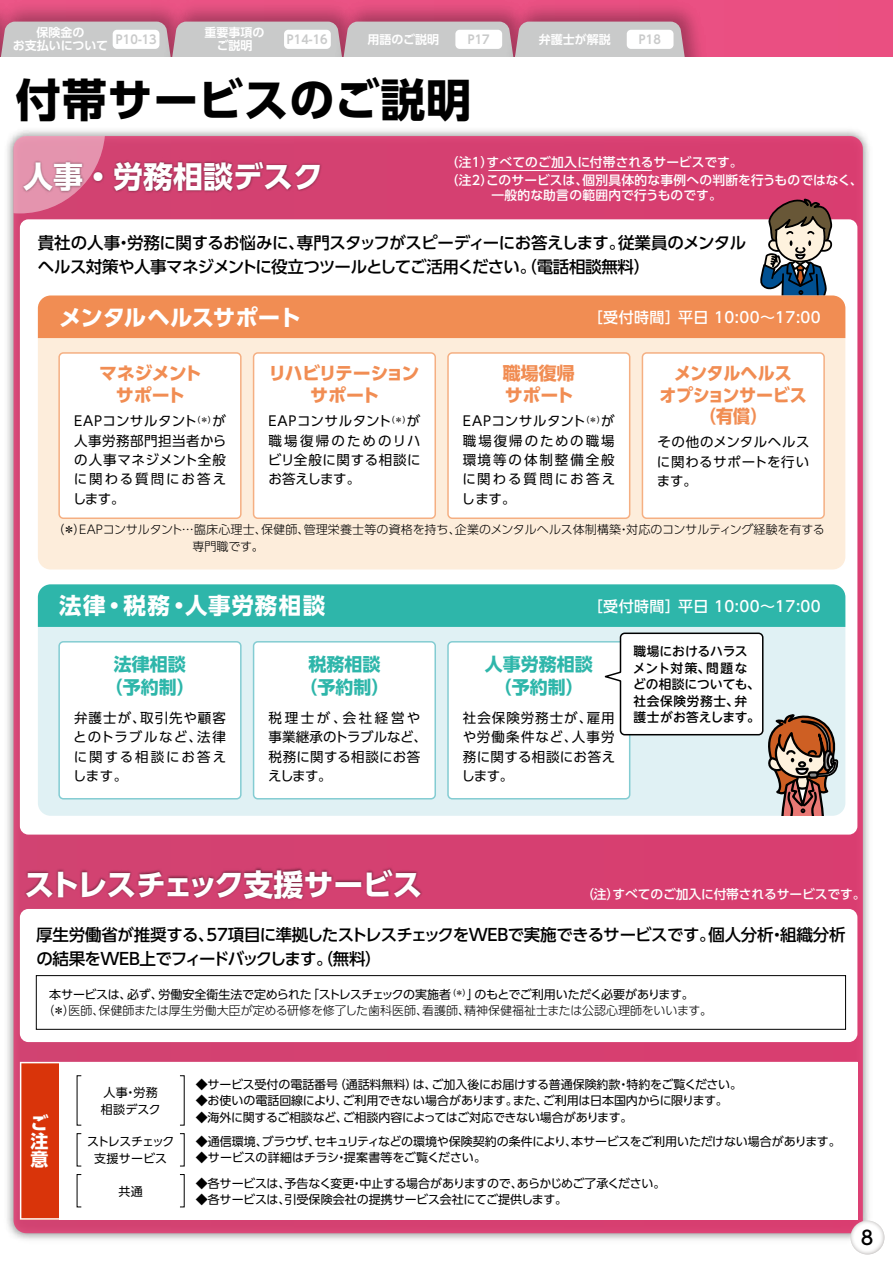
<style>
.page{position:relative;width:893px;height:1263px;background:#fff}
.page>*{position:absolute;margin:0;border:0;box-sizing:border-box;transform-origin:0 0}
.t1{font:700 45px "UD Shin Go Pro";letter-spacing:.02em;color:#000}
.t2{font:700 30px "UD Shin Go Pro";letter-spacing:-.03em;color:#fff}
.t3{font:700 30px "UD Shin Go Pro";color:#fff}
.t4{font:700 22.5px "UD Shin Go Pro";letter-spacing:.055em;color:#fff}
.t5{font:700 22.5px "UD Shin Go Pro";letter-spacing:-.025em;color:#fff}
.t6{font:500 19.2px "UD Shin Go Pro";color:#000}
.t7{font:700 18px/22.5px "UD Shin Go Pro";color:#2eb6aa;text-align:center}
.t8{font:700 18px/21px "UD Shin Go Pro";letter-spacing:-.02em;color:#f18d53;text-align:center;scale:.95 1}
.t9{font:700 18px/21px "UD Shin Go Pro";letter-spacing:-.07em;color:#f18d53;text-align:center}
.t10{font:700 18px/21px "UD Shin Go Pro";letter-spacing:-.02em;color:#f18d53;text-align:center}
.t11{font:700 18px/21px "UD Shin Go Pro";color:#f18d53}
.t12{font:700 18px "UD Shin Go Pro";color:#fff}
.t13{font:500 16.5px/24px "UD Shin Go Pro";letter-spacing:-.03em;color:#000}
.t14{font:500 15px "UD Shin Go Pro";letter-spacing:.03em;color:#fff}
.t15{font:13.5px/19.5px "UD Shin Go Pro";letter-spacing:.055em;color:#000;text-align:justify}
.t16{font:13.5px/19.5px "UD Shin Go Pro";letter-spacing:.015em;color:#000}
.t17{font:500 12.75px/18px "UD Shin Go Pro";letter-spacing:.005em;color:#fff}
.t18{font:500 12.75px/16.5px "UD Shin M Go Pro";letter-spacing:.005em;color:#000}
.t19{font:12px/16.5px "UD Shin Go Pro";letter-spacing:-.01em;color:#000;text-align:center}
.t20{font:300 12px/16.5px "UD Shin Go Pro";color:#000}
.t21{font:12px "UD Shin Go Pro";letter-spacing:-.035em;color:#000}
.t22{font:700 12px/13.5px "UD Shin Go Pro De";color:#fff;text-align:center}
.t23{font:700 12px "UD Shin Go Pro De";color:#c9caca;scale:.95 1}
.t24{font:12px/16.5px "UD Shin Go Pro";letter-spacing:.02em;color:#000}
.s1{font-weight:400}
</style>
<div class="page">
<img style="left:0;top:0;width:154px;height:22px">
<img style="left:154px;top:0;width:172px;height:22px">
<img style="left:326px;top:0;width:171px;height:22px">
<img style="left:497px;top:0;width:219px;height:57px">
<svg style="left:0;top:22px;width:690px;height:35px;background:#c8c2c4"></svg>
<div style="left:284px;top:30px;width:47px;height:19px;background:#fff;border-radius:4px"></div>
<div style="left:455px;top:30px;width:47px;height:19px;background:#fff;border-radius:4px"></div>
<div style="left:627px;top:30px;width:46px;height:19px;background:#fff;border-radius:4px"></div>
<div style="left:113px;top:30px;width:46px;height:19px;background:#fff;border-radius:4px"></div>
<img style="left:7px;top:130px;width:862px;height:1110px">
<div style="left:14px;top:136px;width:849px;height:1097px;background:linear-gradient(to right,#d24775,#d93f72)"></div>
<div style="left:20px;top:219px;width:837px;height:615px;background:#fff;border-radius:9px"></div>
<svg style="left:20px;top:1062px;width:837px;height:158px"></svg>
<div style="left:38px;top:296px;width:807px;height:273px;background:#fdeddb;border-radius:13px"></div>
<svg style="left:14px;top:136px;width:831px;height:202px"></svg>
<div style="left:59px;top:353px;width:182px;height:165px;background:#fff;border-radius:4px"></div>
<div style="left:58px;top:352px;width:184px;height:167px;border:2px solid #f5af82;border-radius:4px"></div>
<div style="left:254px;top:353px;width:181px;height:165px;background:#fff;border-radius:4px"></div>
<div style="left:253px;top:352px;width:183px;height:167px;border:2px solid #f5af82;border-radius:4px"></div>
<div style="left:448px;top:353px;width:182px;height:165px;background:#fff;border-radius:4px"></div>
<div style="left:447px;top:352px;width:183px;height:167px;border:2px solid #f5af82;border-radius:4px"></div>
<div style="left:642px;top:353px;width:182px;height:165px;background:#fff;border-radius:4px"></div>
<div style="left:642px;top:352px;width:183px;height:167px;border:2px solid #f5af82;border-radius:4px"></div>
<hr style="left:488px;top:170px;width:164px;height:1px;background:#fff">
<div style="left:20px;top:909px;width:837px;height:133px;background:#fff;border-radius:9px"></div>
<img style="left:21px;top:865px;width:405px;height:48px">
<div style="left:36px;top:975px;width:810px;height:55px;border:1px solid #000"></div>
<svg style="left:38px;top:584px;width:807px;height:232px"></svg>
<svg style="left:850px;top:1220px;width:34px;height:34px"></svg>
<p class="t22" style="left:205px;top:25px;width:61px">重要事項の</p>
<p class="t22" style="left:13px;top:25px;width:97px">保険金の<br>お支払いについて</p>
<p class="t23" style="left:468px;top:30px;width:25px">P17</p>
<p class="t23" style="left:116px;top:29px;width:45px">P10-13</p>
<p class="t22" style="left:367px;top:32px;width:73px">用語のご説明</p>
<p class="t22" style="left:539px;top:32px;width:73px">弁護士が解説</p>
<p class="t23" style="left:639px;top:30px;width:25px">P18</p>
<p class="t23" style="left:287px;top:30px;width:45px">P14-16</p>
<p class="t22" style="left:217px;top:39px;width:37px">ご説明</p>
<h1 class="t1" style="left:16px;top:63px;width:457px">付帯サービスのご説明</h1>
<h2 class="t3" style="left:23px;top:152px;width:302px">人事・労務相談デスク</h2>
<p class="t17" style="left:446px;top:152px;width:418px">（注1）すべてのご加入に付帯されるサービスです。<br>（注2）このサービスは、個別具体的な事例への判断を行うものではなく、</p>
<p class="t17" style="left:452px;top:185px;width:271px">　　 一般的な助言の範囲内で行うものです。</p>
<h3 class="t13" style="left:38px;top:230px;width:710px">貴社の人事・労務に関するお悩みに、専門スタッフがスピーディーにお答えします。従業員のメンタルヘルス対策や人事マネジメントに役立つツールとしてご活用ください。（電話相談無料）</h3>
<h3 class="t5" style="left:59px;top:299px;width:244px">メンタルヘルスサポート</h3>
<p class="t14" style="left:588px;top:305px;width:235px">［受付時間］平日 10:00～17:00</p>
<h3 class="t10" style="left:99px;top:363px;width:104px">マネジメントサポート</h3>
<p class="t15" style="left:71px;top:411px;width:156px">ＥＡＰコンサルタント<sup>（＊）</sup>が人事労務部門担当者からの人事マネジメント全般に関わる質問にお答えします。</p>
<h3 class="t9" style="left:268px;top:363px;width:153px">リハビリテーションサポート</h3>
<p class="t15" style="left:266px;top:411px;width:156px">ＥＡＰコンサルタント<sup>（＊）</sup>が職場復帰のためのリハビリ全般に関する相談にお答えします。</p>
<h3 class="t11" style="left:503px;top:363px;width:73px">職場復帰サポート</h3>
<p class="t15" style="left:462px;top:411px;width:155px">EAPコンサルタント<sup>（＊）</sup>が職場復帰のための職場環境等の体制整備全般に関わる質問にお答えします。</p>
<h3 class="t8" style="left:659px;top:363px;width:157px">メンタルヘルス<br>オプションサービス（有償）</h3>
<p class="t15" style="left:657px;top:432px;width:154px">その他のメンタルヘルスに関わるサポートを行います。</p>
<p class="t20" style="left:193px;top:521px;width:634px;text-indent:-140px">（＊）EAPコンサルタント…臨床心理士、保健師、管理栄養士等の資格を持ち、企業のメンタルヘルス体制構築・対応のコンサルティング経験を有する専門職です。</p>
<h3 class="t4" style="left:59px;top:587px;width:268px">法律・税務・人事労務相談</h3>
<p class="t14" style="left:588px;top:594px;width:235px">［受付時間］平日 10:00～17:00</p>
<h3 class="t7" style="left:105px;top:653px;width:91px">法律相談（予約制）</h3>
<p class="t15" style="left:73px;top:707px;width:155px">弁護士が、取引先や顧客とのトラブルなど、法律に関する相談にお答えします。</p>
<h3 class="t7" style="left:299px;top:653px;width:91px">税務相談（予約制）</h3>
<p class="t16" style="left:268px;top:707px;width:160px">税理士が、会社経営や事業継承のトラブルなど、税務に関する相談にお答えします。</p>
<h3 class="t7" style="left:485px;top:653px;width:109px">人事労務相談（予約制）</h3>
<p class="t15" style="left:462px;top:707px;width:155px">社会保険労務士が、雇用や労働条件など、人事労務に関する相談にお答えします。</p>
<p class="t18" style="left:633px;top:642px;width:129px">職場におけるハラスメント対策、問題などの相談についても、社会保険労務士、弁護士がお答えします。</p>
<h2 class="t2" style="left:25px;top:860px;width:399px">ストレスチェック支援サービス</h2>
<h3 class="t13" style="left:36px;top:922px;width:811px">厚生労働省が推奨する、57項目に準拠したストレスチェックをWEBで実施できるサービスです。個人分析・組織分析の結果をWEB上でフィードバックします。（無料）</h3>
<p class="t20" style="left:42px;top:986px;width:671px;text-indent:7px"><span class="s1">本サービスは、必ず、労働安全衛生法で定められた「ストレスチェックの実施者</span><sup>（＊）</sup><span class="s1">」のもとでご利用いただく必要があります。<br></span>（＊）医師、保健師または厚生労働大臣が定める研修を修了した歯科医師、看護師、精神保健福祉士または公認心理師をいいます。</p>
<p class="t17" style="left:581px;top:884px;width:286px">（注）すべてのご加入に付帯されるサービスです。</p>
<h3 class="t12" style="left:31px;top:1108px;width:19px">ご</h3>
<h3 class="t12" style="left:31px;top:1126px;width:19px">注</h3>
<h3 class="t12" style="left:31px;top:1144px;width:19px">意</h3>
<p class="t24" style="left:101px;top:1084px;width:62px">人事・労務相談デスク</p>
<p class="t19" style="left:87px;top:1133px;width:89px">ストレスチェック支援サービス</p>
<p class="t19" style="left:118px;top:1182px;width:26px">共通</p>
<p class="t19" style="left:196px;top:1076px;width:548px">◆サービス受付の電話番号（通話料無料）は、ご加入後にお届けする普通保険約款・特約をご覧ください。</p>
<p class="t19" style="left:196px;top:1092px;width:534px">◆お使いの電話回線により、ご利用できない場合があります。また、ご利用は日本国内からに限ります。</p>
<p class="t19" style="left:196px;top:1109px;width:438px">◆海外に関するご相談など、ご相談内容によってはご対応できない場合があります。</p>
<p class="t19" style="left:196px;top:1133px;width:646px">◆通信環境、ブラウザ、セキュリティなどの環境や保険契約の条件により、本サービスをご利用いただけない場合があります。</p>
<p class="t19" style="left:196px;top:1149px;width:292px">◆サービスの詳細はチラシ・提案書等をご覧ください。</p>
<p class="t21" style="left:196px;top:1173px;width:471px">◆各サービスは、予告なく変更・中止する場合がありますので、あらかじめご了承ください。</p>
<p class="t19" style="left:196px;top:1191px;width:373px">◆各サービスは、引受保険会社の提携サービス会社にてご提供します。</p>
<h3 class="t6" style="left:861px;top:1222px;width:14px">8</h3>
</div>
